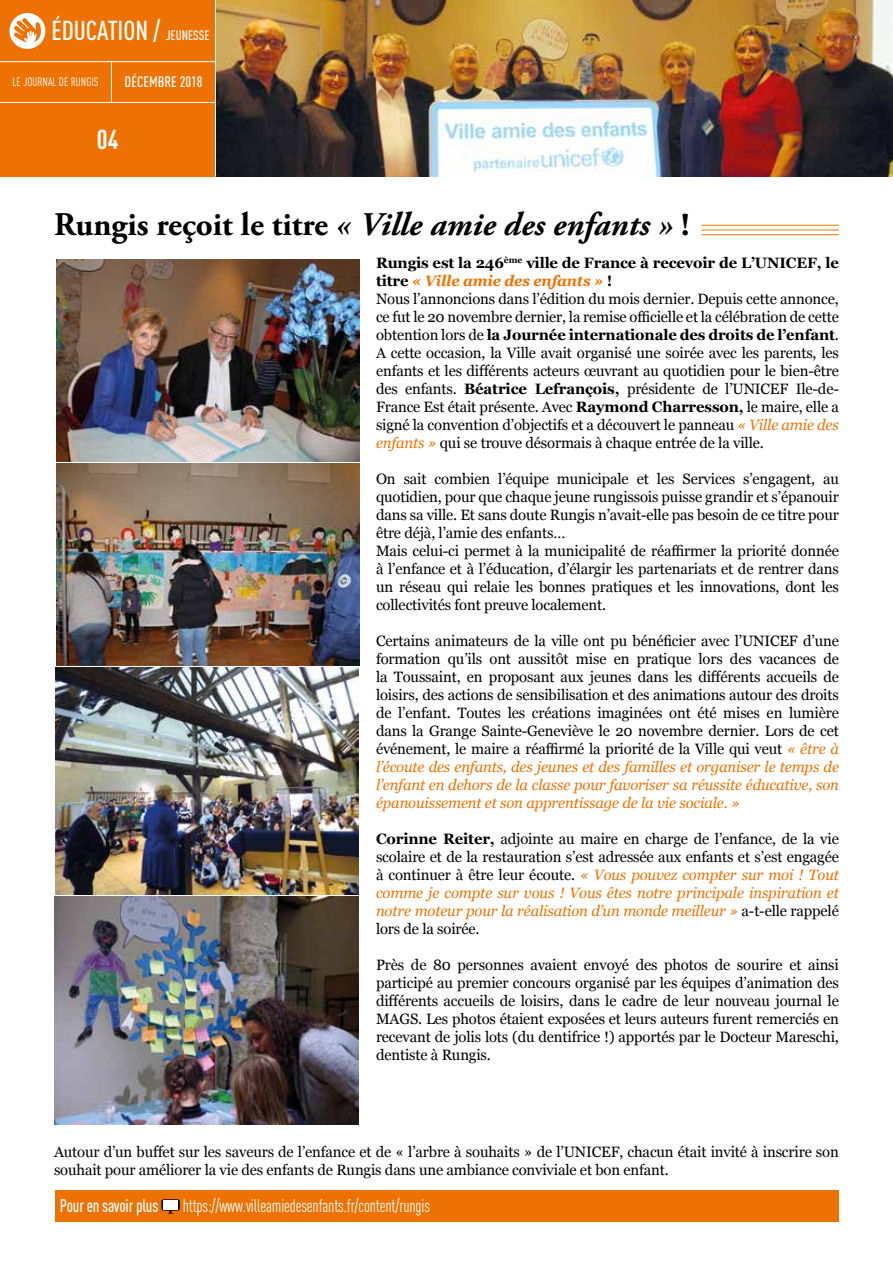
<style>
.page{position:relative;width:893px;height:1263px;background:#fff}
.page>*{position:absolute;margin:0;border:0;box-sizing:border-box;transform-origin:0 0}
.t1{font:italic 700 33px "Adobe Garamond Pro";color:#000}
.t2{font:500 27px "DIN Cond";color:#fff}
.t3{font:700 27px "DIN Cond";color:#fff}
.t4{font:18px "DIN Cond";letter-spacing:-.01em;color:#fff;scale:.93 1}
.t5{font:500 18px "DIN Cond";letter-spacing:-.01em;color:#fff;scale:.93 1}
.t6{font:15px/18px "Georgia";letter-spacing:-.01em;color:#000}
.t7{font:500 15px "DIN Cond";color:#fff}
.t8{font:12px "DIN Cond";color:#fff}
.s1{font-size:13.5px}
.s2{font-style:normal}
.s3{font-weight:700}
.s4{font-weight:700;font-style:italic;color:#ee7203}
.s5{font-style:italic;color:#ee7203}
</style>
<div class="page">
<div style="left:0;top:0;width:216px;height:176px;background:#ee7203"></div>
<hr style="left:0;top:61px;width:215px;height:1px;background:#fff">
<hr style="left:0;top:102px;width:215px;height:1px;background:#fff">
<hr style="left:111px;top:62px;width:1px;height:41px;background:#fff">
<div style="left:9px;top:13px;width:36px;height:36px;background:#fff;border-radius:50%"></div>
<svg style="left:14px;top:17px;width:27px;height:28px"></svg>
<img style="left:216px;top:0;width:677px;height:176px">
<hr style="left:215px;top:0;width:1px;height:176px;background:#fff">
<hr style="left:702px;top:234px;width:137px;height:1px;background:#ee7203">
<hr style="left:702px;top:230px;width:137px;height:1px;background:#ee7203">
<hr style="left:702px;top:225px;width:137px;height:1px;background:#ee7203">
<img style="left:56px;top:463px;width:303px;height:202px">
<img style="left:56px;top:667px;width:302px;height:227px">
<img style="left:54px;top:896px;width:304px;height:228px">
<img style="left:56px;top:259px;width:303px;height:202px">
<div style="left:56px;top:1191px;width:783px;height:31px;background:#ee7203"></div>
<div style="left:161px;top:1199px;width:19px;height:11px;background:#000;border-radius:2px"></div>
<div style="left:163px;top:1200px;width:15px;height:9px;background:#fff"></div>
<svg style="left:167px;top:1210px;width:7px;height:4px"></svg>
<h2 class="t2" style="left:51px;top:14px;width:160px">ÉDUCATION / <span class="s1">JEUNESSE</span></h2>
<p class="t8" style="left:13px;top:75px;width:87px">LE JOURNAL DE RUNGIS</p>
<p class="t7" style="left:125px;top:73px;width:79px">DÉCEMBRE 2018</p>
<h2 class="t3" style="left:97px;top:123px;width:23px">04</h2>
<h1 class="t1" style="left:54px;top:206px;width:637px"><span class="s2">Rungis reçoit le titre</span> « Ville amie des enfants » <span class="s2">!</span></h1>
<p class="t6" style="left:376px;top:253px;width:464px"><span class="s3">Rungis est la 246</span><sup>ème</sup> <span class="s3">ville de France à recevoir de L’UNICEF, le titre</span> <span class="s4">« Ville amie des enfants »</span> <span class="s3">!<br></span>Nous l’annoncions dans l’édition du mois dernier. Depuis cette annonce, ce fut le 20 novembre dernier, la remise officielle et la célébration de cette obtention lors de <span class="s3">la Journée internationale des droits de l’enfant</span>.<br>A cette occasion, la Ville avait organisé une soirée avec les parents, les enfants et les différents acteurs œuvrant au quotidien pour le bien-être des enfants. <span class="s3">Béatrice Lefrançois,</span> présidente de l’UNICEF Ile-de-France Est était présente. Avec <span class="s3">Raymond Charresson,</span> le maire, elle a signé la convention d’objectifs et a découvert le panneau <span class="s5">« Ville amie des enfants »</span> qui se trouve désormais à chaque entrée de la ville.</p>
<p class="t6" style="left:376px;top:469px;width:464px">On sait combien l’équipe municipale et les Services s’engagent, au quotidien, pour que chaque jeune rungissois puisse grandir et s’épanouir dans sa ville. Et sans doute Rungis n’avait-elle pas besoin de ce titre pour être déjà, l’amie des enfants…<br>Mais celui-ci permet à la municipalité de réaffirmer la priorité donnée à l’enfance et à l’éducation, d’élargir les partenariats et de rentrer dans un réseau qui relaie les bonnes pratiques et les innovations, dont les collectivités font preuve localement.</p>
<p class="t6" style="left:376px;top:631px;width:465px;text-align:justify">Certains animateurs de la ville ont pu bénéficier avec l’UNICEF d’une formation qu’ils ont aussitôt mise en pratique lors des vacances de la Toussaint, en proposant aux jeunes dans les différents accueils de loisirs, des actions de sensibilisation et des animations autour des droits de l’enfant. Toutes les créations imaginées ont été mises en lumière dans la Grange Sainte-Geneviève le 20 novembre dernier. Lors de cet événement, le maire a réaffirmé la priorité de la Ville qui veut <span class="s5">« être à l’écoute des enfants, des jeunes et des familles et organiser le temps de l’enfant en dehors de la classe pour favoriser sa réussite éducative, son épanouissement et son apprentissage de la vie sociale. »</span></p>
<p class="t6" style="left:376px;top:829px;width:464px;text-align:justify"><span class="s3">Corinne Reiter,</span> adjointe au maire en charge de l’enfance, de la vie scolaire et de la restauration s’est adressée aux enfants et s’est engagée à continuer à être leur écoute. <span class="s5">« Vous pouvez compter sur moi ! Tout comme je compte sur vous ! Vous êtes notre principale inspiration et notre moteur pour la réalisation d’un monde meilleur »</span> a-t-elle rappelé lors de la soirée.</p>
<p class="t6" style="left:376px;top:955px;width:464px;text-align:justify">Près de 80 personnes avaient envoyé des photos de sourire et ainsi participé au premier concours organisé par les équipes d’animation des différents accueils de loisirs, dans le cadre de leur nouveau journal le MAGS. Les photos étaient exposées et leurs auteurs furent remerciés en recevant de jolis lots (du dentifrice !) apportés par le Docteur Mareschi, dentiste à Rungis.</p>
<p class="t6" style="left:54px;top:1142px;width:786px">Autour d’un buffet sur les saveurs de l’enfance et de « l’arbre à souhaits » de l’UNICEF, chacun était invité à inscrire son souhait pour améliorer la vie des enfants de Rungis dans une ambiance conviviale et bon enfant.</p>
<p class="t5" style="left:60px;top:1194px;width:107px">Pour en savoir plus</p>
<p class="t4" style="left:183px;top:1195px;width:267px">https://www.villeamiedesenfants.fr/content/rungis</p>
</div>
